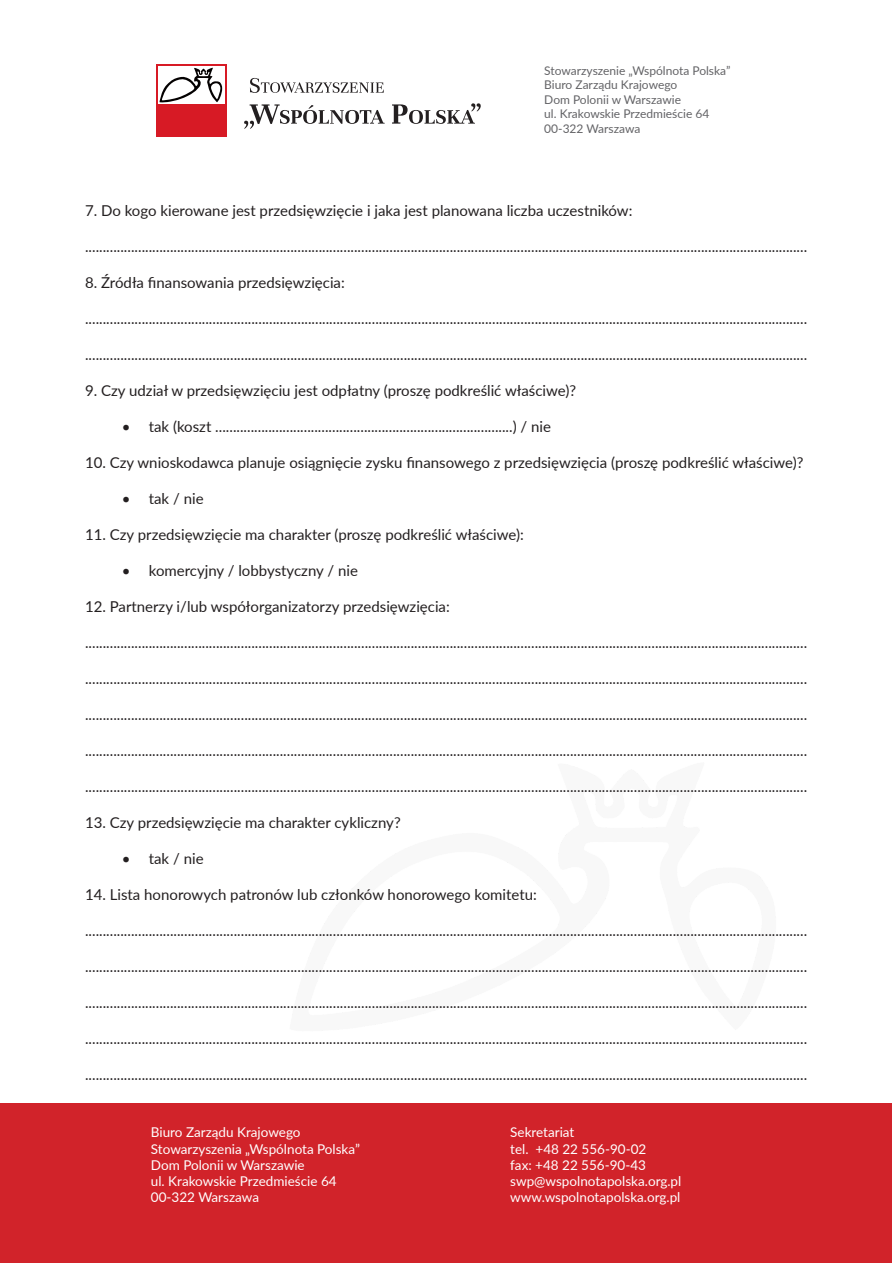
<style>
.page{position:relative;width:893px;height:1263px;background:#fff}
.page>*{position:absolute;margin:0;border:0;box-sizing:border-box;transform-origin:0 0}
.t1{font:15px "Lato";color:#231f20}
.t2{font:13.5px/16.2px "Lato";color:#fff}
.t3{font:12px/14.4px "Lato";color:#636366}
</style>
<div class="page">
<div style="left:156px;top:65px;width:71px;height:72px;background:#d71a25"></div>
<div style="left:158px;top:66px;width:67px;height:38px;background:#fff"></div>
<svg style="left:159px;top:68px;width:63px;height:35px"></svg>
<svg style="left:250px;top:78px;width:134px;height:15px"></svg>
<svg style="left:244px;top:104px;width:141px;height:25px"></svg>
<svg style="left:392px;top:103px;width:89px;height:21px"></svg>
<div style="left:1px;top:1103px;width:891px;height:160px;background:#d1232a"></div>
<p class="t3" style="left:544px;top:63px;width:188px">Stowarzyszenie „Wspólnota Polska”<br>Biuro Zarządu Krajowego<br>Dom Polonii w Warszawie<br>ul. Krakowskie Przedmieście 64<br>00-322 Warszawa</p>
<p class="t1" style="left:85px;top:200px;width:549px">7. Do kogo kierowane jest przedsięwzięcie i jaka jest planowana liczba uczestników:</p>
<p class="t1" style="left:85px;top:236px;width:724px">............................................................................................................................................................................................................</p>
<p class="t1" style="left:85px;top:272px;width:261px">8. Źródła finansowania przedsięwzięcia:</p>
<p class="t1" style="left:85px;top:308px;width:724px">............................................................................................................................................................................................................</p>
<p class="t1" style="left:85px;top:344px;width:724px">............................................................................................................................................................................................................</p>
<p class="t1" style="left:85px;top:380px;width:493px">9. Czy udział w przedsięwzięciu jest odpłatny (proszę podkreślić właściwe)?</p>
<p class="t1" style="left:122px;top:416px;width:431px">• tak (koszt ....................................................................................) / nie</p>
<p class="t1" style="left:85px;top:452px;width:720px">10. Czy wnioskodawca planuje osiągnięcie zysku finansowego z przedsięwzięcia (proszę podkreślić właściwe)?</p>
<p class="t1" style="left:122px;top:488px;width:83px">• tak / nie</p>
<p class="t1" style="left:85px;top:524px;width:440px">11. Czy przedsięwzięcie ma charakter (proszę podkreślić właściwe):</p>
<p class="t1" style="left:122px;top:560px;width:238px">• komercyjny / lobbystyczny / nie</p>
<p class="t1" style="left:85px;top:596px;width:366px">12. Partnerzy i/lub współorganizatorzy przedsięwzięcia:</p>
<p class="t1" style="left:85px;top:632px;width:724px">............................................................................................................................................................................................................</p>
<p class="t1" style="left:85px;top:668px;width:724px">............................................................................................................................................................................................................</p>
<p class="t1" style="left:85px;top:704px;width:724px">............................................................................................................................................................................................................</p>
<p class="t1" style="left:85px;top:740px;width:724px">............................................................................................................................................................................................................</p>
<p class="t1" style="left:85px;top:776px;width:724px">............................................................................................................................................................................................................</p>
<p class="t1" style="left:85px;top:812px;width:317px">13. Czy przedsięwzięcie ma charakter cykliczny?</p>
<p class="t1" style="left:122px;top:848px;width:83px">• tak / nie</p>
<p class="t1" style="left:85px;top:884px;width:453px">14. Lista honorowych patronów lub członków honorowego komitetu:</p>
<p class="t1" style="left:85px;top:920px;width:724px">............................................................................................................................................................................................................</p>
<p class="t1" style="left:85px;top:956px;width:724px">............................................................................................................................................................................................................</p>
<p class="t1" style="left:85px;top:992px;width:724px">............................................................................................................................................................................................................</p>
<p class="t1" style="left:85px;top:1028px;width:724px">............................................................................................................................................................................................................</p>
<p class="t1" style="left:85px;top:1064px;width:724px">............................................................................................................................................................................................................</p>
<p class="t2" style="left:151px;top:1124px;width:210px">Biuro Zarządu Krajowego<br>Stowarzyszenia „Wspólnota Polska”<br>Dom Polonii w Warszawie<br>ul. Krakowskie Przedmieście 64<br>00-322 Warszawa</p>
<p class="t2" style="left:510px;top:1124px;width:173px">Sekretariat<br>tel. +48 22 556-90-02<br>fax: +48 22 556-90-43 swp@wspolnotapolska.org.pl www.wspolnotapolska.org.pl</p>
</div>
